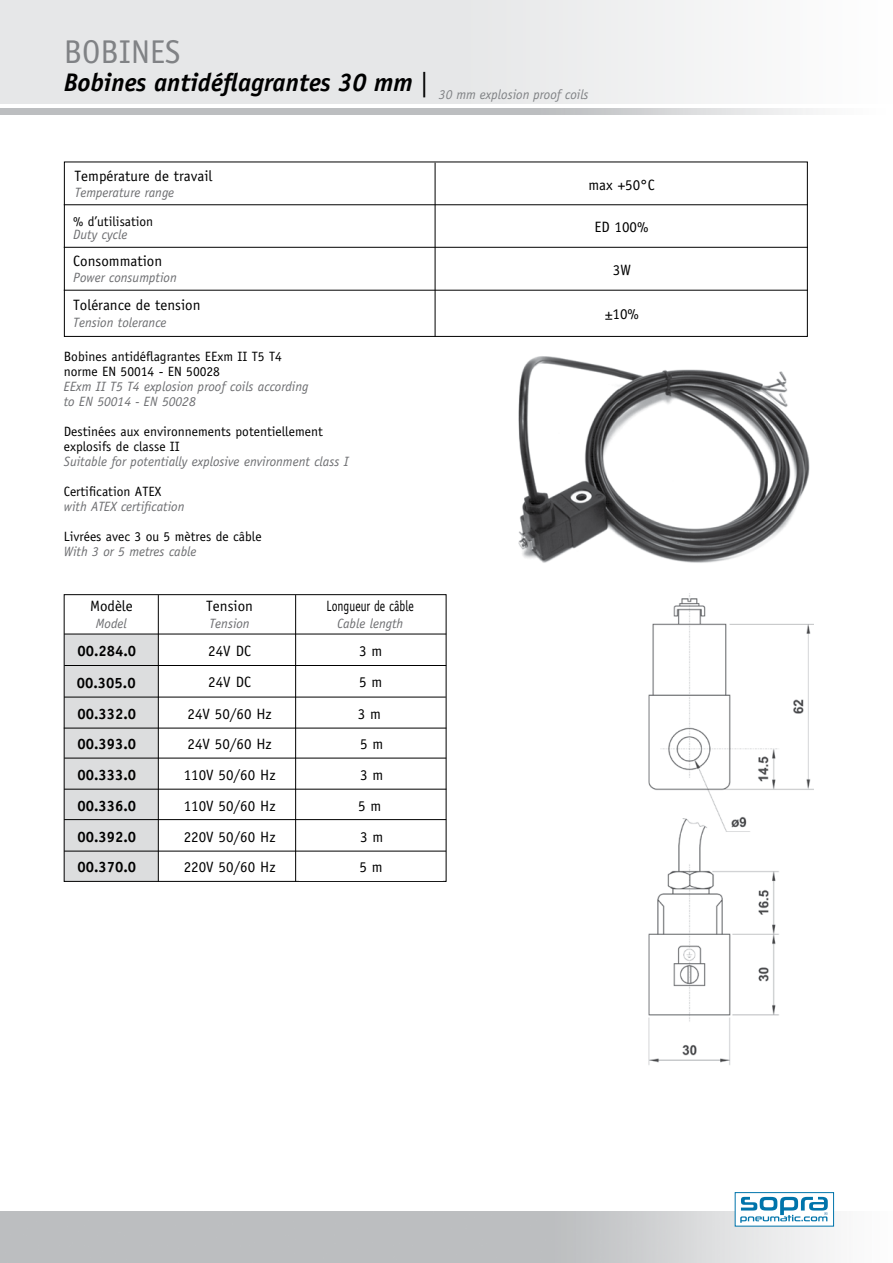
<style>
.page{position:relative;width:893px;height:1263px;background:#fff}
.page>*{position:absolute;margin:0;border:0;box-sizing:border-box;transform-origin:0 0}
.t1{font:33px "Officina Sans";color:#808285}
.t2{font:italic 700 25.5px "Officina Sans";color:#000}
.t3{font:15px "Officina Sans";color:#000}
.t4{font:700 15px "Officina Sans";color:#000}
.t5{font:15px "Officina Sans";color:#000;scale:.78 1}
.t6{font:italic 13.5px/15px "Officina Sans";color:#6d6e71}
.t7{font:13.5px/15px "Officina Sans";color:#000}
.s1{font-weight:400;font-style:normal}
</style>
<div class="page">
<img style="left:648px;top:593px;width:166px;height:472px">
<div style="left:0;top:0;width:893px;height:104px;background:linear-gradient(to right,#e0e1e2,#f8f8f8)"></div>
<div style="left:64px;top:634px;width:94px;height:247px;background:#dcddde"></div>
<div style="left:64px;top:594px;width:382px;height:288px;border:1px solid #000"></div>
<hr style="left:64px;top:634px;width:382px;height:1px;background:#000">
<hr style="left:64px;top:665px;width:382px;height:1px;background:#000">
<hr style="left:64px;top:697px;width:382px;height:1px;background:#000">
<hr style="left:64px;top:728px;width:382px;height:1px;background:#000">
<hr style="left:64px;top:758px;width:382px;height:1px;background:#000">
<hr style="left:64px;top:789px;width:382px;height:1px;background:#000">
<hr style="left:64px;top:819px;width:382px;height:1px;background:#000">
<hr style="left:64px;top:851px;width:382px;height:1px;background:#000">
<hr style="left:158px;top:595px;width:1px;height:287px;background:#000">
<hr style="left:295px;top:595px;width:1px;height:287px;background:#000">
<div style="left:64px;top:162px;width:744px;height:175px;border:1px solid #000"></div>
<hr style="left:64px;top:204px;width:744px;height:1px;background:#000">
<hr style="left:64px;top:247px;width:744px;height:1px;background:#000">
<hr style="left:64px;top:290px;width:744px;height:1px;background:#000">
<hr style="left:435px;top:163px;width:1px;height:174px;background:#000">
<img style="left:0;top:1212px;width:835px;height:51px">
<img style="left:518px;top:356px;width:292px;height:207px">
<div style="left:735px;top:1192px;width:98px;height:34px;background:#fff"></div>
<div style="left:735px;top:1192px;width:99px;height:34px;border:1px solid #0074ab"></div>
<svg style="left:740px;top:1197px;width:88px;height:26px"></svg>
<h1 class="t1" style="left:64px;top:33px;width:118px">B BS</h1>
<h2 class="t2" style="left:64px;top:67px;width:526px">Bobines antidéflagrantes 30 mm <span class="s1">|</span> <sub>30</sub> <sub>mm</sub> <sub>explosion</sub> <sub>proof</sub> <sub>coils</sub></h2>
<p class="t3" style="left:75px;top:167px;width:139px">Température de travail</p>
<p class="t6" style="left:75px;top:185px;width:101px">Temperature range</p>
<p class="t7" style="left:73px;top:214px;width:81px">% d’utilisation</p>
<p class="t6" style="left:73px;top:227px;width:56px">Duty cycle</p>
<p class="t3" style="left:73px;top:252px;width:90px">Consommation</p>
<p class="t6" style="left:73px;top:270px;width:105px">Power consumption</p>
<p class="t3" style="left:73px;top:296px;width:129px">Tolérance de tension</p>
<p class="t6" style="left:73px;top:315px;width:95px">Tension tolerance</p>
<p class="t7" style="left:64px;top:349px;width:219px">Bobines antidéflagrantes EExm II T5 T4 norme EN 50014 - EN 50028</p>
<p class="t6" style="left:64px;top:379px;width:246px">EExm II T5 T4 explosion proof coils according to EN 50014 - EN 50028</p>
<p class="t7" style="left:64px;top:424px;width:260px">Destinées aux environnements potentiellement explosifs de classe II</p>
<p class="t6" style="left:64px;top:454px;width:286px">Suitable for potentially explosive environment class I</p>
<p class="t7" style="left:64px;top:484px;width:99px">Certification ATEX</p>
<p class="t6" style="left:64px;top:499px;width:122px">with ATEX certification</p>
<p class="t7" style="left:64px;top:529px;width:199px">Livrées avec 3 ou 5 mètres de câble</p>
<p class="t6" style="left:64px;top:544px;width:134px">With 3 or 5 metres cable</p>
<p class="t3" style="left:90px;top:597px;width:44px">Modèle</p>
<p class="t6" style="left:96px;top:615px;width:32px">Model</p>
<p class="t4" style="left:77px;top:642px;width:60px">00.284.0</p>
<p class="t3" style="left:206px;top:597px;width:48px">Tension</p>
<p class="t6" style="left:209px;top:615px;width:42px">Tension</p>
<p class="t3" style="left:208px;top:642px;width:44px">24V DC</p>
<p class="t5" style="left:327px;top:597px;width:114px">Longueur de câble</p>
<p class="t6" style="left:337px;top:615px;width:68px">Cable length</p>
<p class="t3" style="left:359px;top:642px;width:25px">3 m</p>
<p class="t4" style="left:77px;top:673px;width:60px">00.305.0</p>
<p class="t3" style="left:208px;top:673px;width:44px">24V DC</p>
<p class="t3" style="left:359px;top:673px;width:25px">5 m</p>
<p class="t4" style="left:77px;top:704px;width:60px">00.332.0</p>
<p class="t3" style="left:187px;top:705px;width:86px">24V 50/60 Hz</p>
<p class="t3" style="left:358px;top:705px;width:25px">3 m</p>
<p class="t4" style="left:77px;top:735px;width:60px">00.393.0</p>
<p class="t3" style="left:187px;top:735px;width:86px">24V 50/60 Hz</p>
<p class="t3" style="left:360px;top:735px;width:25px">5 m</p>
<p class="t4" style="left:77px;top:765px;width:60px">00.333.0</p>
<p class="t3" style="left:184px;top:766px;width:93px">110V 50/60 Hz</p>
<p class="t3" style="left:360px;top:766px;width:25px">3 m</p>
<p class="t4" style="left:77px;top:797px;width:60px">00.336.0</p>
<p class="t3" style="left:184px;top:797px;width:93px">110V 50/60 Hz</p>
<p class="t3" style="left:358px;top:797px;width:25px">5 m</p>
<p class="t4" style="left:77px;top:827px;width:60px">00.392.0</p>
<p class="t3" style="left:184px;top:828px;width:93px">220V 50/60 Hz</p>
<p class="t3" style="left:360px;top:828px;width:25px">3 m</p>
<p class="t4" style="left:77px;top:858px;width:60px">00.370.0</p>
<p class="t3" style="left:184px;top:858px;width:93px">220V 50/60 Hz</p>
<p class="t3" style="left:359px;top:858px;width:25px">5 m</p>
<p class="t3" style="left:588px;top:176px;width:68px">max +50°C</p>
<p class="t3" style="left:594px;top:219px;width:56px">ED 100%</p>
<p class="t3" style="left:613px;top:261px;width:20px">3W</p>
<p class="t3" style="left:605px;top:305px;width:35px">±10%</p>
</div>
